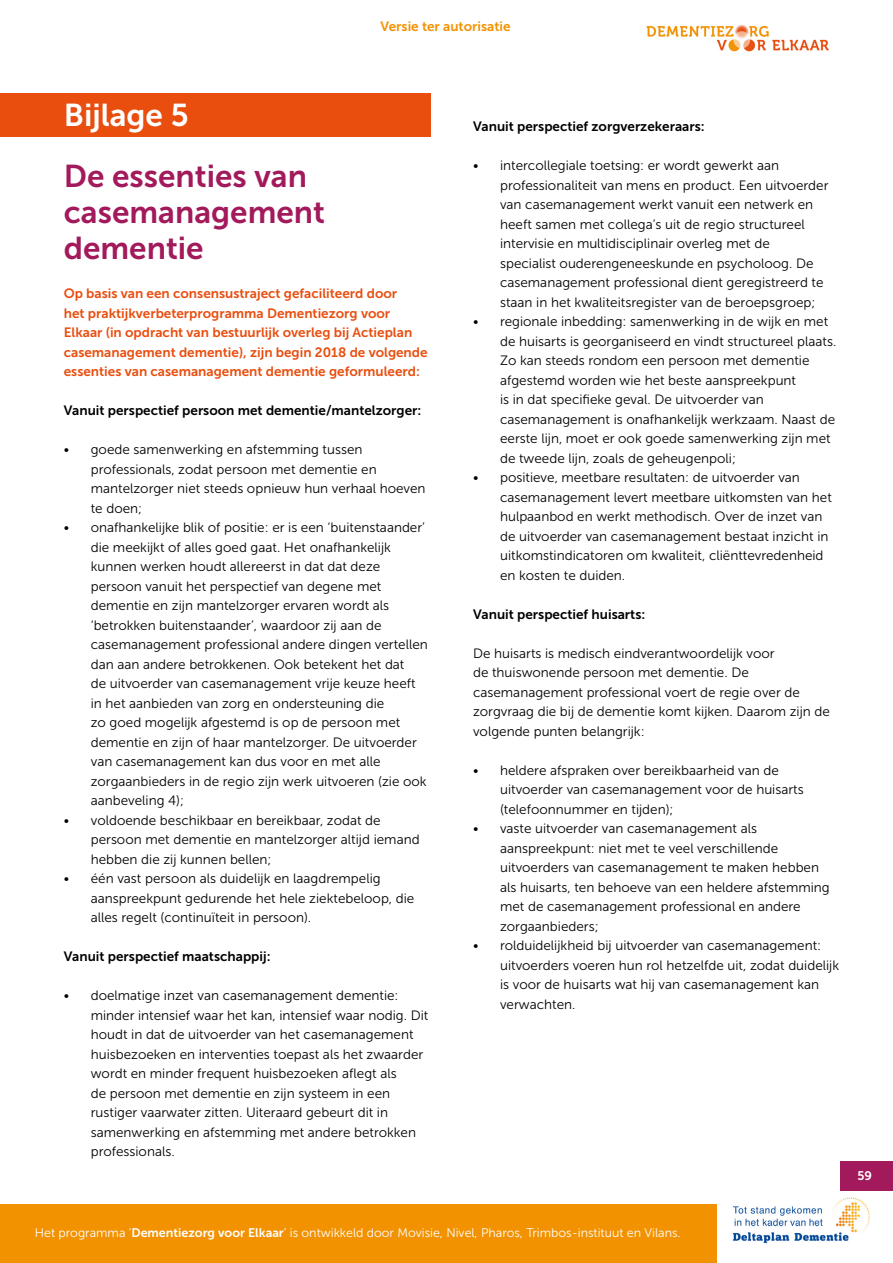
<style>
.page{position:relative;width:893px;height:1263px;background:#fff}
.page>*{position:absolute;margin:0;border:0;box-sizing:border-box;transform-origin:0 0}
.t1{font:31.5px/36px "Museo Sans 700";color:#a21a5b}
.t2{font:31.5px "Museo Sans 700";color:#fff}
.t3{font:13.5px/19.5px "Museo Sans 300";color:#000}
.t4{font:13.5px/19.5px "Museo Sans 700";color:#e94e0f}
.t5{font:13.5px "Museo Sans 700";color:#000}
.t6{font:13.5px "Museo Sans 700";color:#f39200}
.t7{font:12.45px "Museo Sans 300";color:#fff}
.t8{font:12.45px "Museo Sans 700";color:#fff}
.s1{font-family:"Museo Sans 700"}
</style>
<div class="page">
<img style="left:732px;top:1190px;width:146px;height:54px">
<div style="left:840px;top:1161px;width:53px;height:29px;background:#a21a5b"></div>
<img style="left:646px;top:24px;width:183px;height:28px">
<div style="left:0;top:1204px;width:717px;height:59px;background:#f39200"></div>
<div style="left:0;top:94px;width:431px;height:43px;background:#e94e0f"></div>
<p class="t6" style="left:380px;top:19px;width:132px">Versie ter autorisatie</p>
<h1 class="t2" style="left:64px;top:97px;width:126px">Bijlage 5</h1>
<h1 class="t1" style="left:64px;top:158px;width:263px">De essenties van casemanagement dementie</h1>
<p class="t4" style="left:64px;top:284px;width:365px">Op basis van een consensustraject gefaciliteerd door<br>het praktijkverbeterprogramma Dementiezorg voor Elkaar (in opdracht van bestuurlijk overleg bij Actieplan casemanagement dementie), zijn begin 2018 de volgende essenties van casemanagement dementie geformuleerd:</p>
<p class="t5" style="left:64px;top:403px;width:359px">Vanuit perspectief persoon met dementie/mantelzorger:</p>
<p class="t3" style="left:91px;top:440px;width:336px;text-indent:-27px">• goede samenwerking en afstemming tussen professionals, zodat persoon met dementie en mantelzorger niet steeds opnieuw hun verhaal hoeven te doen;</p>
<p class="t3" style="left:91px;top:518px;width:339px;text-indent:-27px">• onafhankelijke blik of positie: er is een ‘buitenstaander’ die meekijkt of alles goed gaat. Het onafhankelijk kunnen werken houdt allereerst in dat dat deze persoon vanuit het perspectief van degene met dementie en zijn mantelzorger ervaren wordt als ‘betrokken buitenstaander’, waardoor zij aan de casemanagement professional andere dingen vertellen dan aan andere betrokkenen. Ook betekent het dat<br>de uitvoerder van casemanagement vrije keuze heeft in het aanbieden van zorg en ondersteuning die<br>zo goed mogelijk afgestemd is op de persoon met dementie en zijn of haar mantelzorger. De uitvoerder van casemanagement kan dus voor en met alle zorgaanbieders in de regio zijn werk uitvoeren (zie ook aanbeveling 4);</p>
<p class="t3" style="left:91px;top:810px;width:330px;text-indent:-27px">• voldoende beschikbaar en bereikbaar, zodat de persoon met dementie en mantelzorger altijd iemand hebben die zij kunnen bellen;</p>
<p class="t3" style="left:91px;top:869px;width:325px;text-indent:-27px">• één vast persoon als duidelijk en laagdrempelig aanspreekpunt gedurende het hele ziektebeloop, die alles regelt (continuïteit in persoon).</p>
<p class="t5" style="left:64px;top:949px;width:208px">Vanuit perspectief maatschappij:</p>
<p class="t3" style="left:91px;top:986px;width:339px;text-indent:-27px">• doelmatige inzet van casemanagement dementie: minder intensief waar het kan, intensief waar nodig. Dit houdt in dat de uitvoerder van het casemanagement huisbezoeken en interventies toepast als het zwaarder wordt en minder frequent huisbezoeken aflegt als<br>de persoon met dementie en zijn systeem in een rustiger vaarwater zitten. Uiteraard gebeurt dit in samenwerking en afstemming met andere betrokken professionals.</p>
<p class="t5" style="left:473px;top:119px;width:233px">Vanuit perspectief zorgverzekeraars:</p>
<p class="t3" style="left:500px;top:156px;width:330px;text-indent:-27px">• intercollegiale toetsing: er wordt gewerkt aan professionaliteit van mens en product. Een uitvoerder van casemanagement werkt vanuit een netwerk en heeft samen met collega’s uit de regio structureel intervisie en multidisciplinair overleg met de specialist ouderengeneeskunde en psycholoog. De casemanagement professional dient geregistreerd te staan in het kwaliteitsregister van de beroepsgroep;</p>
<p class="t3" style="left:500px;top:312px;width:338px;text-indent:-27px">• regionale inbedding: samenwerking in de wijk en met de huisarts is georganiseerd en vindt structureel plaats.<br>Zo kan steeds rondom een persoon met dementie afgestemd worden wie het beste aanspreekpunt<br>is in dat specifieke geval. De uitvoerder van casemanagement is onafhankelijk werkzaam. Naast de eerste lijn, moet er ook goede samenwerking zijn met de tweede lijn, zoals de geheugenpoli;</p>
<p class="t3" style="left:500px;top:468px;width:333px;text-indent:-27px">• positieve, meetbare resultaten: de uitvoerder van casemanagement levert meetbare uitkomsten van het hulpaanbod en werkt methodisch. Over de inzet van de uitvoerder van casemanagement bestaat inzicht in uitkomstindicatoren om kwaliteit, cliënttevredenheid en kosten te duiden.</p>
<p class="t5" style="left:473px;top:607px;width:174px">Vanuit perspectief huisarts:</p>
<p class="t3" style="left:473px;top:644px;width:358px">De huisarts is medisch eindverantwoordelijk voor<br>de thuiswonende persoon met dementie. De casemanagement professional voert de regie over de zorgvraag die bij de dementie komt kijken. Daarom zijn de volgende punten belangrijk:</p>
<p class="t3" style="left:500px;top:761px;width:305px;text-indent:-27px">• heldere afspraken over bereikbaarheid van de uitvoerder van casemanagement voor de huisarts (telefoonnummer en tijden);</p>
<p class="t3" style="left:500px;top:819px;width:331px;text-indent:-27px">• vaste uitvoerder van casemanagement als aanspreekpunt: niet met te veel verschillende uitvoerders van casemanagement te maken hebben als huisarts, ten behoeve van een heldere afstemming met de casemanagement professional en andere zorgaanbieders;</p>
<p class="t3" style="left:500px;top:936px;width:341px;text-indent:-27px">• rolduidelijkheid bij uitvoerder van casemanagement: uitvoerders voeren hun rol hetzelfde uit, zodat duidelijk is voor de huisarts wat hij van casemanagement kan verwachten.</p>
<p class="t7" style="left:35px;top:1225px;width:647px">Het programma ‘<span class="s1">Dementiezorg voor Elkaar</span>’ is ontwikkeld door Movisie, Nivel, Pharos, Trimbos-instituut en Vilans.</p>
<p class="t8" style="left:857px;top:1169px;width:16px">59</p>
</div>
